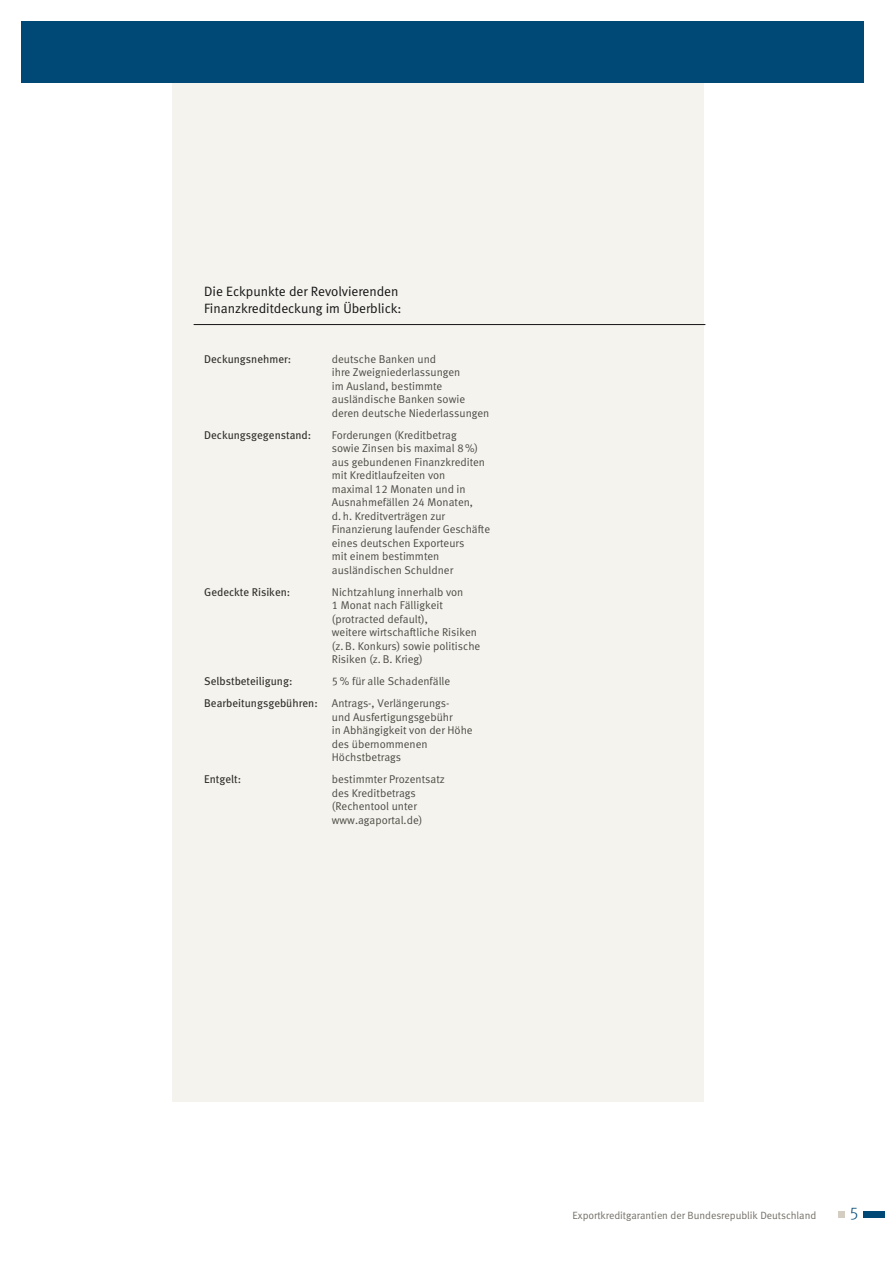
<style>
.page{position:relative;width:885px;height:1263px;background:#fff}
.page>*{position:absolute;margin:0;border:0;box-sizing:border-box;transform-origin:0 0}
.t1{font:17.25px "Meta Light LF";color:#004976}
.t2{font:13.5px/17.2px "Meta Normal";letter-spacing:-.005em;color:#141415}
.t3{font:11.25px/13.5px "Meta Normal LF";color:#4d4b44}
.t4{font:11.25px "Meta";color:#312f2a}
.t5{font:10.5px "Meta Normal";letter-spacing:-.005em;color:#747067}
</style>
<div class="page">
<div style="left:21px;top:21px;width:842px;height:62px;background:#004976"></div>
<div style="left:863px;top:1211px;width:21px;height:7px;background:#004976"></div>
<div style="left:837px;top:1211px;width:7px;height:7px;background:#d4cec2"></div>
<div style="left:172px;top:83px;width:532px;height:1018px;background:#f4f3ed"></div>
<hr style="left:193px;top:324px;width:512px;height:1px;background:#141415">
<p class="t2" style="left:204px;top:282px;width:199px">Die Eckpunkte der Revolvierenden<br>Finanzkreditdeckung im Überblick:</p>
<p class="t4" style="left:204px;top:352px;width:88px">Deckungsnehmer:</p>
<p class="t3" style="left:332px;top:352px;width:159px">deutsche Banken und<br>ihre Zweigniederlassungen<br>im Ausland, bestimmte ausländische Banken sowie deren deutsche Niederlassungen</p>
<p class="t4" style="left:204px;top:428px;width:108px">Deckungsgegenstand:</p>
<p class="t3" style="left:332px;top:428px;width:160px">Forderungen (Kreditbetrag<br>sowie Zinsen bis maximal 8 %) aus gebundenen Finanzkrediten mit Kreditlaufzeiten von<br>maximal 12 Monaten und in<br>Ausnahmefällen 24 Monaten,<br>d. h. Kreditverträgen zur<br>Finanzierung laufender Geschäfte eines deutschen Exporteurs<br>mit einem bestimmten ausländischen Schuldner</p>
<p class="t4" style="left:204px;top:585px;width:87px">Gedeckte Risiken:</p>
<p class="t3" style="left:332px;top:585px;width:150px">Nichtzahlung innerhalb von<br>1 Monat nach Fälligkeit (protracted default),<br>weitere wirtschaftliche Risiken (z. B. Konkurs) sowie politische<br>Risiken (z. B. Krieg)</p>
<p class="t4" style="left:204px;top:675px;width:90px">Selbstbeteiligung:</p>
<p class="t3" style="left:332px;top:674px;width:120px">5 % für alle Schadenfälle</p>
<p class="t4" style="left:204px;top:697px;width:115px">Bearbeitungsgebühren:</p>
<p class="t3" style="left:332px;top:696px;width:142px">Antrags-, Verlängerungs-<br>und Ausfertigungsgebühr<br>in Abhängigkeit von der Höhe des übernommenen<br>Höchstbetrags</p>
<p class="t4" style="left:204px;top:773px;width:38px">Entgelt:</p>
<p class="t3" style="left:332px;top:772px;width:114px">bestimmter Prozentsatz des Kreditbetrags (Rechentool unter www.agaportal.de)</p>
<p class="t5" style="left:572px;top:1209px;width:245px">Exportkreditgarantien der Bundesrepublik Deutschland</p>
<h1 class="t1" style="left:849px;top:1203px;width:10px">5</h1>
</div>
